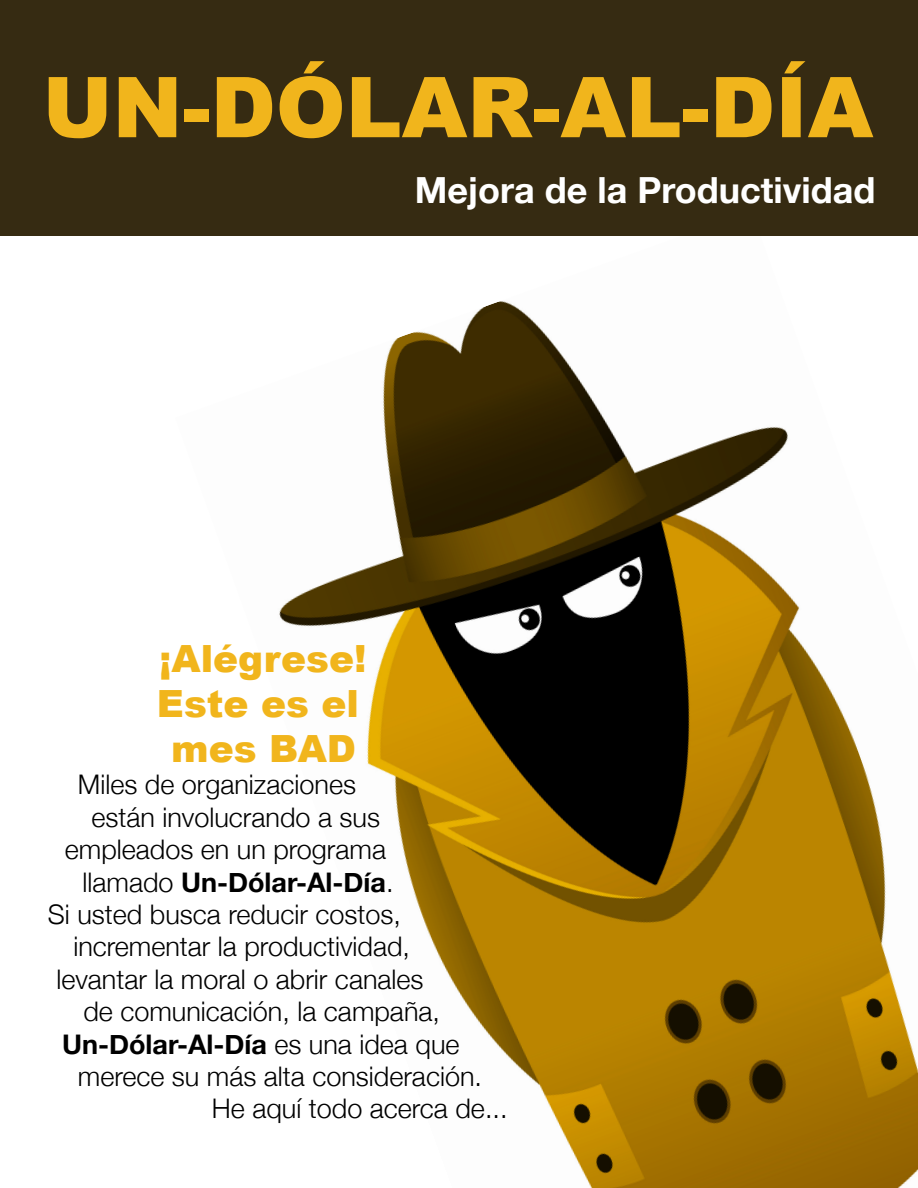
<style>
.page{position:relative;width:918px;height:1188px;background:#fff}
.page>*{position:absolute;margin:0;border:0;box-sizing:border-box;transform-origin:0 0}
.t1{font:900 84px "Arial";color:#f1b51c}
.t2{font:900 37.5px/45px "Arial";color:#f1b51c;text-align:center}
.t3{font:700 36px "Helvetica Neue";color:#fff}
.t4{font:300 27px "Helvetica Neue";color:#000}
.t5{font:700 27px "Helvetica Neue";color:#000}
.s1{font-weight:300}
</style>
<div class="page">
<img style="left:279px;top:301px;width:639px;height:887px">
<div style="left:0;top:0;width:918px;height:236px;background:#362b12"></div>
<h1 class="t1" style="left:43px;top:45px;width:832px">UN-DÓLAR-AL-DÍA</h1>
<h3 class="t3" style="left:415px;top:168px;width:462px">Mejora de la Productividad</h3>
<h2 class="t2" style="left:157px;top:635px;width:211px">¡Alégrese!<br>Este es el mes BAD</h2>
<p class="t4" style="left:78px;top:768px;width:280px">Miles de organizaciones</p>
<p class="t4" style="left:91px;top:801px;width:290px">están involucrando a sus</p>
<p class="t4" style="left:65px;top:833px;width:323px">empleados en un programa</p>
<p class="t5" style="left:83px;top:865px;width:312px"><span class="s1">llamado</span> Un-Dólar-Al-Día<span class="s1">.</span></p>
<p class="t4" style="left:48px;top:898px;width:355px">Si usted busca reducir costos,</p>
<p class="t4" style="left:73px;top:930px;width:338px">incrementar la productividad,</p>
<p class="t4" style="left:56px;top:963px;width:369px">levantar la moral o abrir canales</p>
<p class="t4" style="left:83px;top:995px;width:358px">de comunicación, la campaña,</p>
<p class="t5" style="left:62px;top:1027px;width:399px">Un-Dólar-Al-Día <span class="s1">es una idea que</span></p>
<p class="t4" style="left:78px;top:1060px;width:406px">merece su más alta consideración.</p>
<p class="t4" style="left:212px;top:1092px;width:297px">He aquí todo acerca de...</p>
</div>
